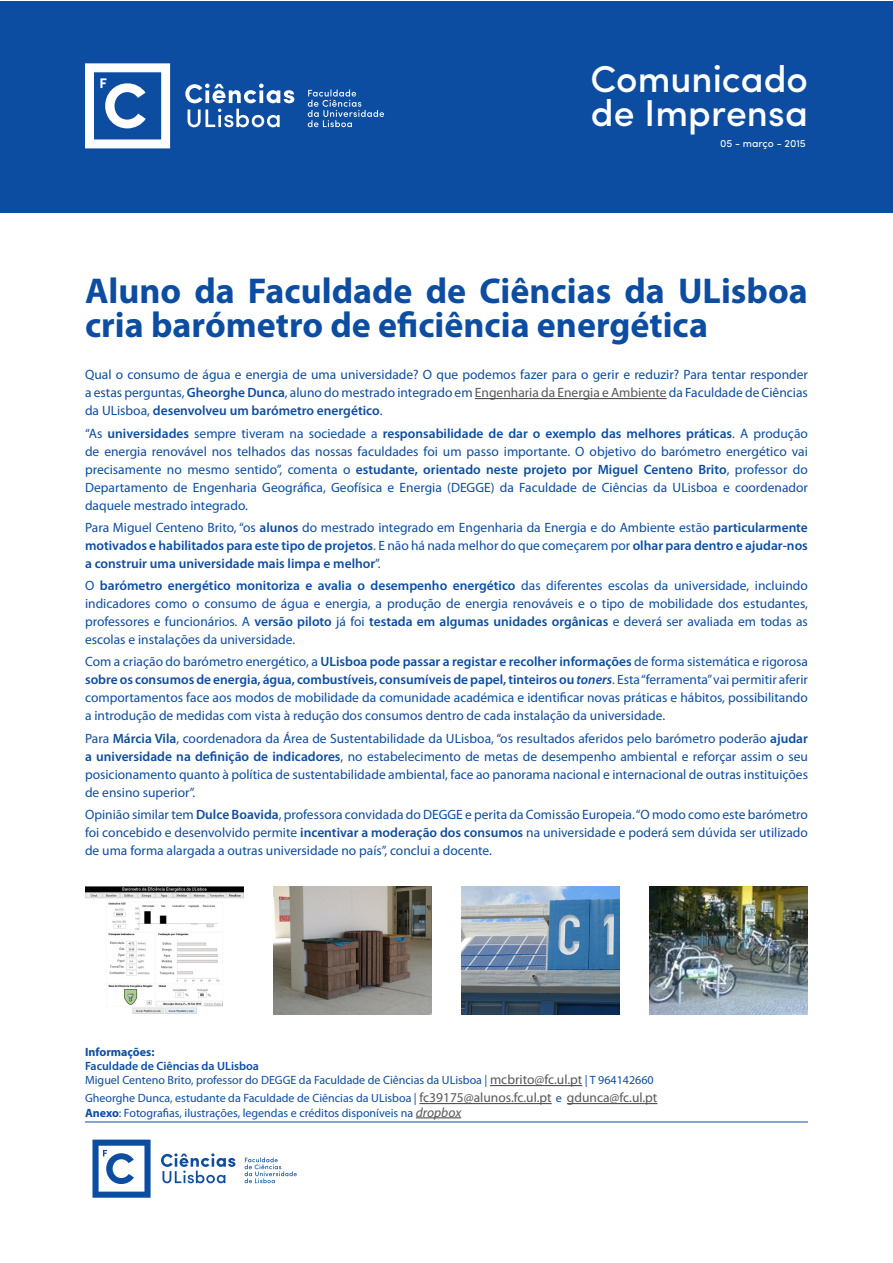
<style>
.page{position:relative;width:893px;height:1263px;background:#fff}
.page>*{position:absolute;margin:0;border:0;box-sizing:border-box;transform-origin:0 0}
.t1{font:500 37.5px/34.5px "Sofia Pro";color:#fff}
.t2{font:700 36px/34.5px "Myriad Pro";color:#0d4da1}
.t3{font:13.5px/18px "Myriad Pro";color:#0d4da1;text-align:justify}
.t4{font:600 13.5px/18px "Myriad Pro";color:#0d4da1;text-align:justify}
.t5{font:12px/14.2px "Myriad Pro";color:#0d4da1}
.t6{font:700 12px "Myriad Pro";color:#0d4da1}
.t7{font:10.5px "Sofia Pro";color:#fff}
.s1{font-weight:600}
.s2{color:#57585a}
.s3{font-weight:400}
.s4{font-weight:600;font-style:italic}
.s5{font-size:13.5px;color:#57585a}
.s6{font-weight:700}
.s7{font-style:italic;font-size:13.5px;color:#57585a}
</style>
<div class="page">
<div style="left:0;top:1px;width:892px;height:211px;background:#0d4da1"></div>
<svg style="left:308px;top:90px;width:76px;height:37px"></svg>
<svg style="left:188px;top:109px;width:92px;height:18px"></svg>
<svg style="left:185px;top:84px;width:109px;height:19px"></svg>
<svg style="left:85px;top:63px;width:85px;height:85px"></svg>
<hr style="left:475px;top:398px;width:192px;height:1px;background:#3e3e3f">
<hr style="left:85px;top:1121px;width:723px;height:1px;background:#0d4da1">
<hr style="left:490px;top:1085px;width:92px;height:1px;background:#3e3e3f">
<hr style="left:419px;top:1103px;width:133px;height:1px;background:#3e3e3f">
<hr style="left:567px;top:1103px;width:90px;height:1px;background:#3e3e3f">
<hr style="left:416px;top:1117px;width:45px;height:1px;background:#3e3e3f">
<svg style="left:92px;top:1139px;width:205px;height:59px"></svg>
<img style="left:461px;top:886px;width:159px;height:129px">
<img style="left:273px;top:886px;width:159px;height:129px">
<img style="left:85px;top:886px;width:158px;height:128px">
<img style="left:649px;top:886px;width:159px;height:129px">
<h1 class="t1" style="left:591px;top:59px;width:219px">Comunicado de Imprensa</h1>
<p class="t7" style="left:720px;top:136px;width:87px">05 - março - 2015</p>
<h2 class="t2" style="left:85px;top:272px;width:724px">Aluno da Faculdade de Ciências da ULisboa cria barómetro de eficiência energética</h2>
<p class="t3" style="left:85px;top:365px;width:724px">Qual o consumo de água e energia de uma universidade? O que podemos fazer para o gerir e reduzir? Para tentar responder a estas perguntas, <span class="s1">Gheorghe Dunca</span>, aluno do mestrado integrado em <span class="s2">Engenharia da Energia e Ambiente</span> da Faculdade de Ciências da ULisboa, <span class="s1">desenvolveu um barómetro energético</span>.</p>
<p class="t3" style="left:85px;top:424px;width:724px">“As <span class="s1">universidades</span> sempre tiveram na sociedade a <span class="s1">responsabilidade de dar o exemplo das melhores práticas</span>. A produção de energia renovável nos telhados das nossas faculdades foi um passo importante. O objetivo do barómetro energético vai precisamente no mesmo sentido”, comenta o <span class="s1">estudante, orientado neste projeto por Miguel Centeno Brito</span>, professor do Departamento de Engenharia Geográfica, Geofísica e Energia (DEGGE) da Faculdade de Ciências da ULisboa e coordenador daquele mestrado integrado.</p>
<p class="t4" style="left:85px;top:518px;width:724px"><span class="s3">Para Miguel Centeno Brito, “os</span> alunos <span class="s3">do mestrado integrado em Engenharia da Energia e do Ambiente estão</span> particularmente motivados e habilitados para este tipo de projetos<span class="s3">. E não há nada melhor do que começarem por</span> olhar para dentro e ajudar-nos a construir uma universidade mais limpa e melhor<span class="s3">”.</span></p>
<p class="t3" style="left:85px;top:576px;width:724px">O <span class="s1">barómetro energético monitoriza e avalia o desempenho energético</span> das diferentes escolas da universidade, incluindo indicadores como o consumo de água e energia, a produção de energia renováveis e o tipo de mobilidade dos estudantes, professores e funcionários. A <span class="s1">versão piloto</span> já foi <span class="s1">testada em algumas unidades orgânicas</span> e deverá ser avaliada em todas as escolas e instalações da universidade.</p>
<p class="t3" style="left:85px;top:652px;width:724px">Com a criação do barómetro energético, a <span class="s1">ULisboa pode passar a registar e recolher informações</span> de forma sistemática e rigorosa <span class="s1">sobre os consumos de energia, água, combustíveis, consumíveis de papel, tinteiros ou</span> <span class="s4">toners</span>. Esta “ferramenta” vai permitir aferir comportamentos face aos modos de mobilidade da comunidade académica e identificar novas práticas e hábitos, possibilitando a introdução de medidas com vista à redução dos consumos dentro de cada instalação da universidade.</p>
<p class="t3" style="left:85px;top:729px;width:724px">Para <span class="s1">Márcia Vila</span>, coordenadora da Área de Sustentabilidade da ULisboa, “os resultados aferidos pelo barómetro poderão <span class="s1">ajudar a universidade na definição de indicadores</span>, no estabelecimento de metas de desempenho ambiental e reforçar assim o seu posicionamento quanto à política de sustentabilidade ambiental, face ao panorama nacional e internacional de outras instituições de ensino superior”.</p>
<p class="t3" style="left:85px;top:805px;width:724px">Opinião similar tem <span class="s1">Dulce Boavida</span>, professora convidada do DEGGE e perita da Comissão Europeia. “O modo como este barómetro foi concebido e desenvolvido permite <span class="s1">incentivar a moderação dos consumos</span> na universidade e poderá sem dúvida ser utilizado de uma forma alargada a outras universidade no país”, conclui a docente.</p>
<p class="t6" style="left:85px;top:1044px;width:71px">Informações:</p>
<p class="t5" style="left:85px;top:1059px;width:570px"><span class="s1">Faculdade de Ciências da ULisboa<br></span>Miguel Centeno Brito, professor do DEGGE da Faculdade de Ciências da ULisboa | <span class="s5">mcbrito@fc.ul.pt</span> | T 964142660</p>
<p class="t5" style="left:85px;top:1091px;width:574px">Gheorghe Dunca, estudante da Faculdade de Ciências da ULisboa | <span class="s5">fc39175@alunos.fc.ul.pt</span> e <span class="s5">gdunca@fc.ul.pt<br></span><span class="s6">Anexo</span>: Fotografias, ilustrações, legendas e créditos disponíveis na <span class="s7">dropbox</span></p>
</div>
